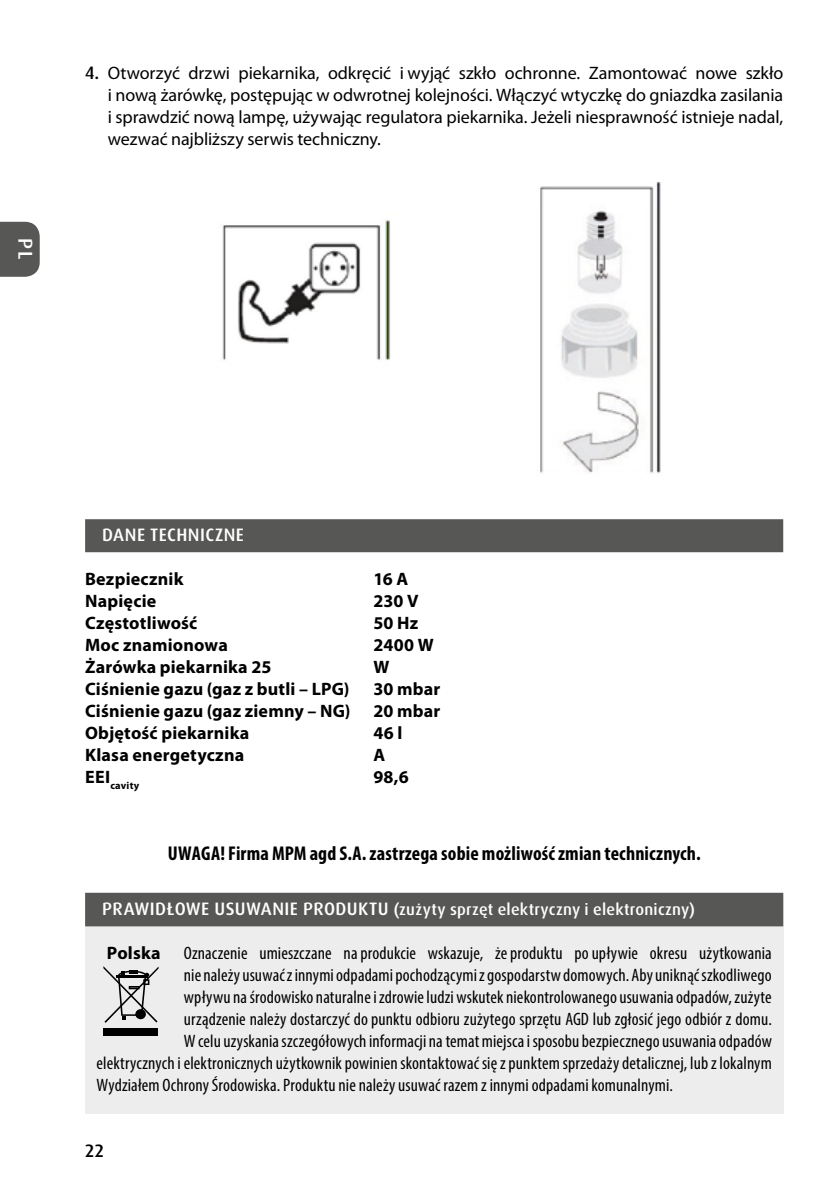
<style>
.page{position:relative;width:840px;height:1191px;background:#fff}
.page>*{position:absolute;margin:0;border:0;box-sizing:border-box;transform-origin:0 0}
.t1{font:700 condensed 20px "Myriad Pro";letter-spacing:.01em;color:#000}
.t2{font:500 20px "Dax Pro";color:#fff}
.t3{font:condensed 18px "Myriad Pro";letter-spacing:.01em;color:#000}
.t4{font:18px/22px "Myriad Pro";letter-spacing:-.005em;color:#000;text-align:justify}
.t5{font:700 18px "Myriad Pro";letter-spacing:.01em;color:#000}
.t6{font:500 18px "Dax Pro";letter-spacing:.025em;color:#fff}
.t7{font:500 18px "Dax Pro";color:#000}
.t8{font:500 16px "Dax Pro";letter-spacing:.015em;color:#fff}
.t9{font:700 10.4px "Myriad Pro";letter-spacing:.02em;color:#000}
.s1{font-family:"Dax Pro";font-weight:500}
.s2{font-size:18px}
</style>
<div class="page">
<svg style="left:0;top:222px;width:40px;height:55px;background:#5f5f5e"></svg>
<div style="left:85px;top:519px;width:697px;height:33px;background:#575756"></div>
<img style="left:222px;top:182px;width:439px;height:292px">
<div style="left:85px;top:893px;width:697px;height:220px;background:#ededed"></div>
<div style="left:85px;top:892px;width:697px;height:34px;background:#575756"></div>
<svg style="left:103px;top:966px;width:55px;height:56px"></svg>
<div style="left:104px;top:1027px;width:54px;height:8px;background:#000"></div>
<p class="t2" style="left:38px;top:238px;width:23px;rotate:90deg">PL</p>
<p class="t4" style="left:108px;top:62px;width:676px;text-indent:-23px"><span class="s1">4.</span> Otworzyć drzwi piekarnika, odkręcić i wyjąć szkło ochronne. Zamontować nowe szkło i nową żarówkę, postępując w odwrotnej kolejności. Włączyć wtyczkę do gniazdka zasilania i sprawdzić nową lampę, używając regulatora piekarnika. Jeżeli niesprawność istnieje nadal, wezwać najbliższy serwis techniczny.</p>
<p class="t6" style="left:102px;top:523px;width:143px">DANE TECHNICZNE</p>
<p class="t5" style="left:85px;top:569px;width:100px">Bezpiecznik</p>
<p class="t5" style="left:373px;top:569px;width:36px">16 A</p>
<p class="t5" style="left:85px;top:591px;width:73px">Napięcie</p>
<p class="t5" style="left:373px;top:591px;width:47px">230 V</p>
<p class="t5" style="left:85px;top:613px;width:114px">Częstotliwość</p>
<p class="t5" style="left:373px;top:613px;width:46px">50 Hz</p>
<p class="t5" style="left:85px;top:635px;width:144px">Moc znamionowa</p>
<p class="t5" style="left:373px;top:635px;width:62px">2400 W</p>
<p class="t5" style="left:85px;top:657px;width:187px">Żarówka piekarnika 25</p>
<p class="t5" style="left:373px;top:657px;width:17px">W</p>
<p class="t5" style="left:85px;top:679px;width:266px">Ciśnienie gazu (gaz z butli – LPG)</p>
<p class="t5" style="left:373px;top:679px;width:68px">30 mbar</p>
<p class="t5" style="left:85px;top:701px;width:267px">Ciśnienie gazu (gaz ziemny – NG)</p>
<p class="t5" style="left:373px;top:701px;width:68px">20 mbar</p>
<p class="t5" style="left:85px;top:723px;width:165px">Objętość piekarnika</p>
<p class="t5" style="left:373px;top:723px;width:30px">46 l</p>
<p class="t5" style="left:85px;top:745px;width:160px">Klasa energetyczna</p>
<p class="t5" style="left:373px;top:745px;width:13px">A</p>
<p class="t9" style="left:85px;top:779px;width:56px"><sup>EEI</sup>cavity</p>
<p class="t5" style="left:373px;top:767px;width:37px">98,6</p>
<p class="t1" style="left:168px;top:841px;width:534px">UWAGA! Firma MPM agd S.A. zastrzega sobie możliwość zmian technicznych.</p>
<p class="t8" style="left:102px;top:899px;width:594px"><span class="s2">PRAWIDŁOWE USUWANIE PRODUKTU</span> (zużyty sprzęt elektryczny i elektroniczny)</p>
<p class="t3" style="left:184px;top:942px;width:589px">Oznaczenie umieszczane naprodukcie wskazuje, żeproduktu poupływie okresu użytkowania</p>
<p class="t3" style="left:184px;top:964px;width:589px">nie należy usuwać z innymi odpadami pochodzącymi z gospodarstw domowych. Aby uniknąć szkodliwego</p>
<p class="t3" style="left:184px;top:986px;width:589px">wpływu naśrodowisko naturalne i zdrowie ludzi wskutek niekontrolowanego usuwania odpadów, zużyte</p>
<p class="t3" style="left:184px;top:1008px;width:589px">urządzenie należy dostarczyć dopunktu odbioru zużytego sprzętu AGD lub zgłosić jego odbiór z domu.</p>
<p class="t3" style="left:184px;top:1030px;width:589px">W celu uzyskania szczegółowych informacji natemat miejsca i sposobu bezpiecznego usuwania odpadów</p>
<p class="t3" style="left:96px;top:1052px;width:676px">elektrycznych i elektronicznych użytkownik powinien skontaktować się z punktem sprzedaży detalicznej, lub z lokalnym</p>
<p class="t3" style="left:96px;top:1074px;width:577px">Wydziałem Ochrony Środowiska. Produktu nie należy usuwać razem z innymi odpadami komunalnymi.</p>
<p class="t5" style="left:107px;top:943px;width:55px">Polska</p>
<p class="t7" style="left:85px;top:1139px;width:20px">22</p>
</div>
